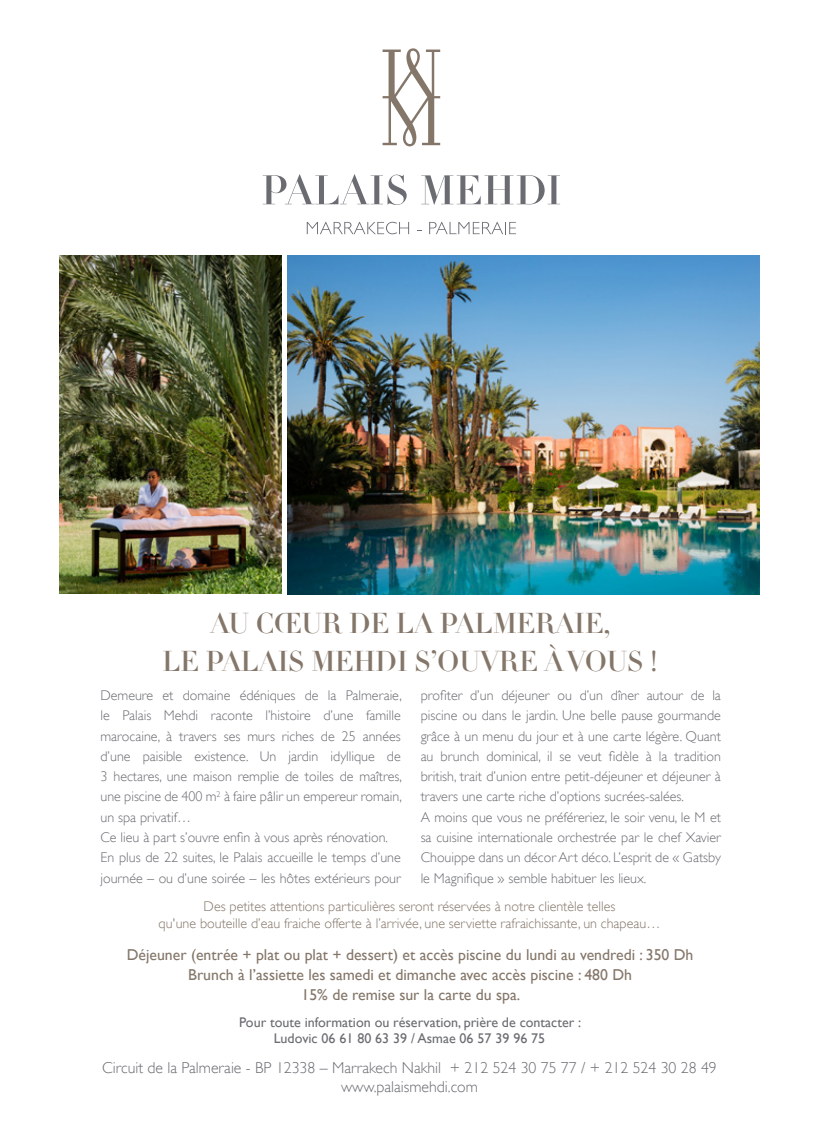
<style>
.page{position:relative;width:819px;height:1141px;background:#fff}
.page>*{position:absolute;margin:0;border:0;box-sizing:border-box;transform-origin:0 0}
.t1{font:28px "Didot LT Headline";letter-spacing:-.02em;color:#847669}
.t2{font:15.75px "Gill Sans";color:#847669}
.t3{font:300 15.75px "Gill Sans";color:#6a6c71}
.t4{font:300 14px/20.3px "Gill Sans";color:#6a6c71;text-align:justify}
.t5{font:300 14px "Gill Sans";color:#847669}
.t6{font:14px "Gill Sans";color:#6a6c71}
</style>
<div class="page">
<img style="left:288px;top:256px;width:471px;height:338px">
<img style="left:60px;top:256px;width:222px;height:338px">
<svg style="left:263px;top:174px;width:143px;height:31px"></svg>
<svg style="left:421px;top:175px;width:139px;height:30px"></svg>
<svg style="left:307px;top:222px;width:102px;height:12px"></svg>
<svg style="left:429px;top:222px;width:87px;height:12px"></svg>
<svg style="left:382px;top:48px;width:58px;height:98px"></svg>
<p class="t1" style="left:210px;top:607px;width:402px">AU CŒUR DE LA PALMERAIE,</p>
<p class="t1" style="left:162px;top:645px;width:497px">LE PALAIS MEHDI S’OUVRE À VOUS !</p>
<p class="t4" style="left:100px;top:685px;width:303px">Demeure et domaine édéniques de la Palmeraie, le Palais Mehdi raconte l’histoire d’une famille marocaine, à travers ses murs riches de 25 années d’une paisible existence. Un jardin idyllique de</p>
<p class="t4" style="left:100px;top:766px;width:303px">3 hectares, une maison remplie de toiles de maîtres, une piscine de 400 m<sup>2</sup> à faire pâlir un empereur romain, un spa privatif…</p>
<p class="t4" style="left:100px;top:827px;width:289px">Ce lieu à part s’ouvre enfin à vous après rénovation.</p>
<p class="t4" style="left:100px;top:848px;width:302px">En plus de 22 suites, le Palais accueille le temps d’une journée – ou d’une soirée – les hôtes extérieurs pour</p>
<p class="t4" style="left:420px;top:685px;width:302px">profiter d’un déjeuner ou d’un dîner autour de la piscine ou dans le jardin. Une belle pause gourmande grâce à un menu du jour et à une carte légère. Quant au brunch dominical, il se veut fidèle à la tradition british, trait d’union entre petit-déjeuner et déjeuner à travers une carte riche d’options sucrées-salées.</p>
<p class="t4" style="left:420px;top:807px;width:302px">A moins que vous ne préféreriez, le soir venu, le M et sa cuisine internationale orchestrée par le chef Xavier Chouippe dans un décor Art déco. L’esprit de « Gatsby le Magnifique » semble habituer les lieux.</p>
<p class="t5" style="left:204px;top:899px;width:413px">Des petites attentions particulières seront réservées à notre clientèle telles</p>
<p class="t5" style="left:159px;top:915px;width:503px">qu'une bouteille d’eau fraiche offerte à l’arrivée, une serviette rafraichissante, un chapeau…</p>
<p class="t2" style="left:127px;top:945px;width:568px">Déjeuner (entrée + plat ou plat + dessert) et accès piscine du lundi au vendredi : 350 Dh</p>
<p class="t2" style="left:188px;top:965px;width:445px">Brunch à l’assiette les samedi et dimanche avec accès piscine : 480 Dh</p>
<p class="t2" style="left:301px;top:986px;width:220px">15% de remise sur la carte du spa.</p>
<p class="t6" style="left:239px;top:1014px;width:343px">Pour toute information ou réservation, prière de contacter :</p>
<p class="t6" style="left:274px;top:1030px;width:273px">Ludovic 06 61 80 63 39 / Asmae 06 57 39 96 75</p>
<p class="t3" style="left:102px;top:1059px;width:616px">Circuit de la Palmeraie - BP 12338 – Marrakech Nakhil + 212 524 30 75 77 / + 212 524 30 28 49</p>
<p class="t3" style="left:341px;top:1078px;width:138px">www.palaismehdi.com</p>
</div>
